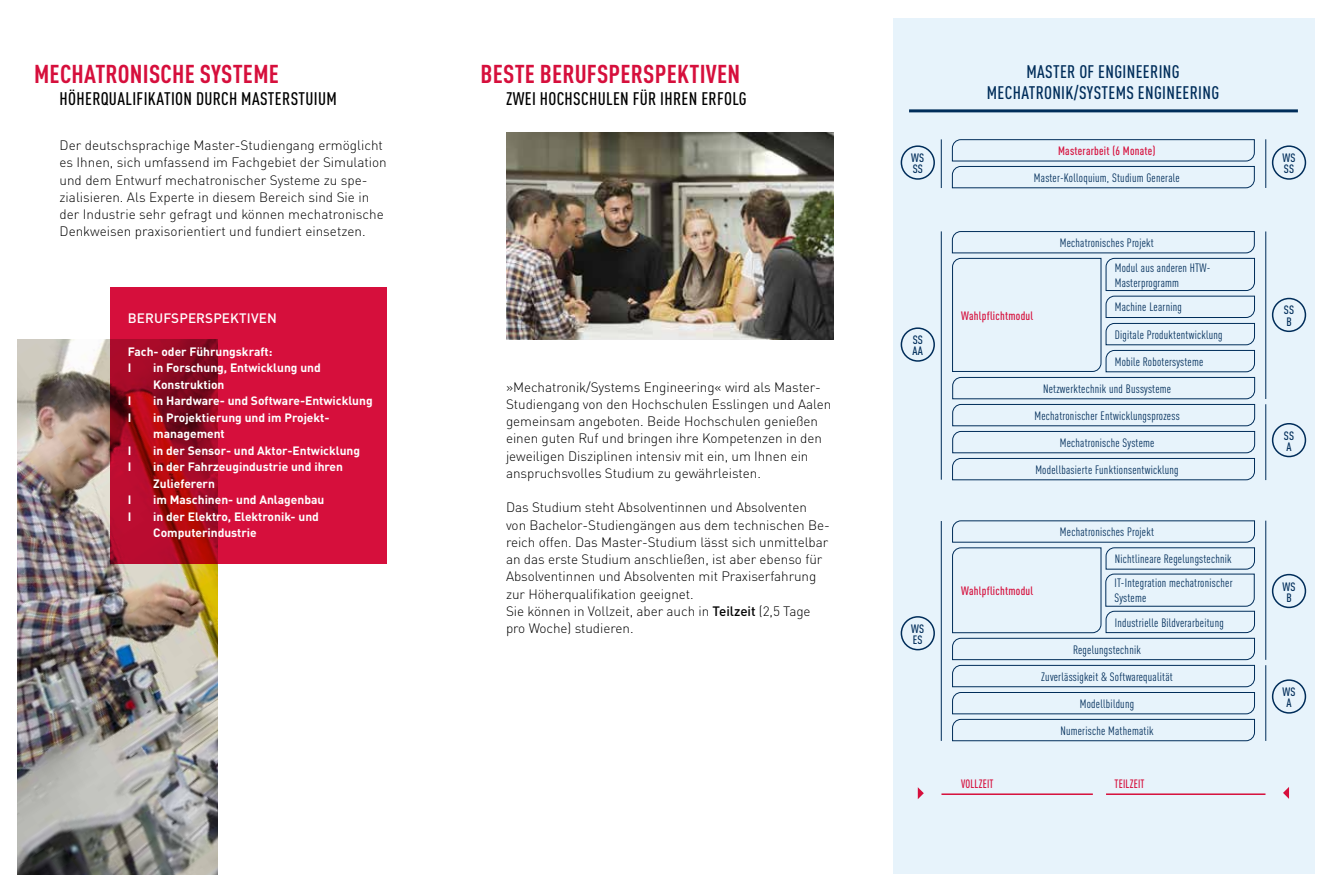
<style>
.page{position:relative;width:1331px;height:893px;background:#fff}
.page>*{position:absolute;margin:0;border:0;box-sizing:border-box;transform-origin:0 0}
.t1{font:700 condensed 25.5px "DIN Pro";letter-spacing:.01em;color:#d60f3c}
.t2{font:500 condensed 18px "DIN Pro";letter-spacing:.02em;color:#000}
.t3{font:500 condensed 18px/21.6px "DIN Pro";letter-spacing:.02em;color:#002d5a;text-align:center}
.t4{font:300 13.5px/17.2px "DIN Pro";letter-spacing:-.005em;color:#000}
.t5{font:500 13.5px "DIN Pro";letter-spacing:.01em;color:#fff}
.t6{font:condensed 12px/15px "DIN Pro";letter-spacing:.02em;color:#002d5a}
.t7{font:700 12px/16.5px "DIN Pro";color:#fff}
.t8{font:500 condensed 12px "DIN Pro";letter-spacing:.02em;color:#d60f3c}
.t9{font:500 condensed 12px/11.2px "DIN Pro";letter-spacing:.015em;color:#002d5a}
.t10{font:500 condensed 12px "DIN Pro";letter-spacing:.02em;color:#d60f3c;scale:.9 1}
.s1{font-weight:500}
</style>
<div class="page">
<img style="left:17px;top:340px;width:201px;height:535px">
<img style="left:506px;top:133px;width:327px;height:207px">
<svg style="left:110px;top:288px;width:277px;height:276px;background:#c40d32"></svg>
<div style="left:893px;top:18px;width:421px;height:856px;background:#e7f3fb"></div>
<svg style="left:952px;top:139px;width:303px;height:49px"></svg>
<div style="left:901px;top:616px;width:34px;height:34px;border:2px solid #002d5a;border-radius:50%"></div>
<div style="left:901px;top:327px;width:34px;height:35px;border:2px solid #002d5a;border-radius:50%"></div>
<div style="left:1272px;top:679px;width:34px;height:35px;border:2px solid #002d5a;border-radius:50%"></div>
<div style="left:1272px;top:423px;width:34px;height:34px;border:2px solid #002d5a;border-radius:50%"></div>
<div style="left:1272px;top:574px;width:34px;height:34px;border:2px solid #002d5a;border-radius:50%"></div>
<div style="left:1272px;top:298px;width:34px;height:34px;border:2px solid #002d5a;border-radius:50%"></div>
<div style="left:1272px;top:145px;width:34px;height:35px;border:2px solid #002d5a;border-radius:50%"></div>
<div style="left:901px;top:145px;width:34px;height:35px;border:2px solid #002d5a;border-radius:50%"></div>
<hr style="left:941px;top:139px;width:1px;height:49px;background:#002d5a">
<hr style="left:941px;top:231px;width:1px;height:249px;background:#002d5a">
<hr style="left:941px;top:521px;width:1px;height:220px;background:#002d5a">
<hr style="left:1265px;top:139px;width:1px;height:49px;background:#002d5a">
<hr style="left:1265px;top:231px;width:1px;height:168px;background:#002d5a">
<hr style="left:1265px;top:404px;width:1px;height:76px;background:#002d5a">
<hr style="left:1265px;top:521px;width:1px;height:139px;background:#002d5a">
<hr style="left:1265px;top:665px;width:1px;height:76px;background:#002d5a">
<hr style="left:909px;top:109px;width:389px;height:3px;background:#002d5a">
<svg style="left:918px;top:787px;width:6px;height:12px"></svg>
<svg style="left:1283px;top:787px;width:6px;height:12px"></svg>
<hr style="left:941px;top:793px;width:152px;height:2px;background:#d60f3c">
<hr style="left:1106px;top:793px;width:159px;height:2px;background:#d60f3c">
<svg style="left:952px;top:231px;width:303px;height:249px"></svg>
<svg style="left:952px;top:520px;width:303px;height:221px"></svg>
<h1 class="t1" style="left:34px;top:55px;width:246px">MECHATRONISCHE SYSTEME</h1>
<h2 class="t2" style="left:60px;top:86px;width:279px">HÖHERQUALIFIKATION DURCH MASTERSTUIUM</h2>
<p class="t4" style="left:60px;top:136px;width:329px">Der deutschsprachige Master-Studiengang ermöglicht es Ihnen, sich umfassend im Fachgebiet der Simulation und dem Entwurf mechatronischer Systeme zu spe&shy;zialisieren. Als Experte in diesem Bereich sind Sie in der Industrie sehr gefragt und können mechatronische Denkweisen praxisorientiert und fundiert einsetzen.</p>
<p class="t5" style="left:128px;top:307px;width:151px">BERUFSPERSPEKTIVEN</p>
<p class="t7" style="left:128px;top:342px;width:146px">Fach- oder Führungskraft:<br>I</p>
<p class="t7" style="left:153px;top:359px;width:169px">in Forschung, Entwicklung und<br>Konstruktion</p>
<p class="t7" style="left:128px;top:392px;width:5px">I</p>
<p class="t7" style="left:153px;top:392px;width:221px">in Hardware- und Software-Entwicklung</p>
<p class="t7" style="left:128px;top:408px;width:5px">I</p>
<p class="t7" style="left:153px;top:408px;width:178px">in Projektierung und im Projekt&shy;management</p>
<p class="t7" style="left:128px;top:441px;width:5px">I</p>
<p class="t7" style="left:153px;top:441px;width:208px">in der Sensor- und Aktor-Entwicklung</p>
<p class="t7" style="left:128px;top:458px;width:5px">I</p>
<p class="t7" style="left:153px;top:458px;width:191px">in der Fahrzeugindustrie und ihren<br>Zulieferern</p>
<p class="t7" style="left:128px;top:491px;width:5px">I</p>
<p class="t7" style="left:153px;top:491px;width:173px">im Maschinen- und Anlagenbau</p>
<p class="t7" style="left:128px;top:507px;width:5px">I</p>
<p class="t7" style="left:153px;top:507px;width:167px">in der Elektro, Elektronik- und<br>Computerindustrie</p>
<h1 class="t1" style="left:481px;top:55px;width:261px">BESTE BERUFSPERSPEKTIVEN</h1>
<h2 class="t2" style="left:506px;top:86px;width:242px">ZWEI HOCHSCHULEN FÜR IHREN ERFOLG</h2>
<p class="t4" style="left:506px;top:377px;width:327px">»Mechatronik/Systems Engineering« wird als Master-Studiengang von den Hochschulen Esslingen und Aalen gemeinsam angeboten. Beide Hochschulen genießen einen guten Ruf und bringen ihre Kompetenzen in den jeweiligen Disziplinen intensiv mit ein, um Ihnen ein anspruchsvolles Studium zu gewährleisten.</p>
<p class="t4" style="left:506px;top:498px;width:325px">Das Studium steht Absolventinnen und Absolventen von Bachelor-Studiengängen aus dem technischen Be&shy;reich offen. Das Master-Studium lässt sich unmittelbar an das erste Studium anschließen, ist aber ebenso für Absolventinnen und Absolventen mit Praxiserfahrung zur Höherqualifikation geeignet.<br>Sie können in Vollzeit, aber auch in <span class="s1">Teilzeit</span> (2,5 Tage pro Woche) studieren.</p>
<p class="t9" style="left:911px;top:151px;width:15px">WS<br>SS</p>
<p class="t9" style="left:913px;top:333px;width:12px">SS<br>AA</p>
<p class="t9" style="left:911px;top:622px;width:15px">WS<br>ES</p>
<h2 class="t3" style="left:987px;top:59px;width:234px">MASTER OF ENGINEERING<br>MECHATRONIK/SYSTEMS ENGINEERING</h2>
<p class="t8" style="left:1058px;top:142px;width:99px">Masterarbeit (6 Monate)</p>
<p class="t6" style="left:1034px;top:169px;width:147px">Master-Kolloquium, Studium Generale</p>
<p class="t6" style="left:1060px;top:234px;width:96px">Mechatronisches Projekt</p>
<p class="t8" style="left:961px;top:307px;width:74px">Wahlpflichtmodul</p>
<p class="t6" style="left:1115px;top:259px;width:97px">Modul aus anderen HTW-<br>Masterprogramm</p>
<p class="t6" style="left:1115px;top:299px;width:69px">Machine Learning</p>
<p class="t6" style="left:1115px;top:326px;width:109px">Digitale Produktentwicklung</p>
<p class="t6" style="left:1115px;top:353px;width:90px">Mobile Robotersysteme</p>
<p class="t6" style="left:1043px;top:380px;width:130px">Netzwerktechnik und Bussysteme</p>
<p class="t6" style="left:1034px;top:407px;width:147px">Mechatronischer Entwicklungsprozess</p>
<p class="t6" style="left:1060px;top:434px;width:96px">Mechatronische Systeme</p>
<p class="t6" style="left:1035px;top:461px;width:145px">Modellbasierte Funktionsentwicklung</p>
<p class="t6" style="left:1060px;top:524px;width:96px">Mechatronisches Projekt</p>
<p class="t8" style="left:961px;top:582px;width:74px">Wahlpflichtmodul</p>
<p class="t6" style="left:1115px;top:551px;width:118px">Nichtlineare Regelungstechnik</p>
<p class="t6" style="left:1114px;top:575px;width:120px">IT-Integration mechatronischer<br>Systeme</p>
<p class="t6" style="left:1115px;top:614px;width:110px">Industrielle Bildverarbeitung</p>
<p class="t6" style="left:1073px;top:641px;width:69px">Regelungstechnik</p>
<p class="t6" style="left:1041px;top:668px;width:133px">Zuverlässigkeit &amp; Softwarequalität</p>
<p class="t6" style="left:1080px;top:695px;width:56px">Modellbildung</p>
<p class="t6" style="left:1060px;top:722px;width:95px">Numerische Mathematik</p>
<p class="t10" style="left:961px;top:775px;width:38px">VOLLZEIT</p>
<p class="t10" style="left:1114px;top:775px;width:35px">TEILZEIT</p>
<p class="t9" style="left:1282px;top:151px;width:15px">WS<br>SS</p>
<p class="t9" style="left:1284px;top:304px;width:12px">SS<br>B</p>
<p class="t9" style="left:1284px;top:429px;width:12px">SS<br>A</p>
<p class="t9" style="left:1282px;top:580px;width:15px;text-align:center">WS<br>B</p>
<p class="t9" style="left:1282px;top:685px;width:15px;text-align:center">WS<br>A</p>
</div>
